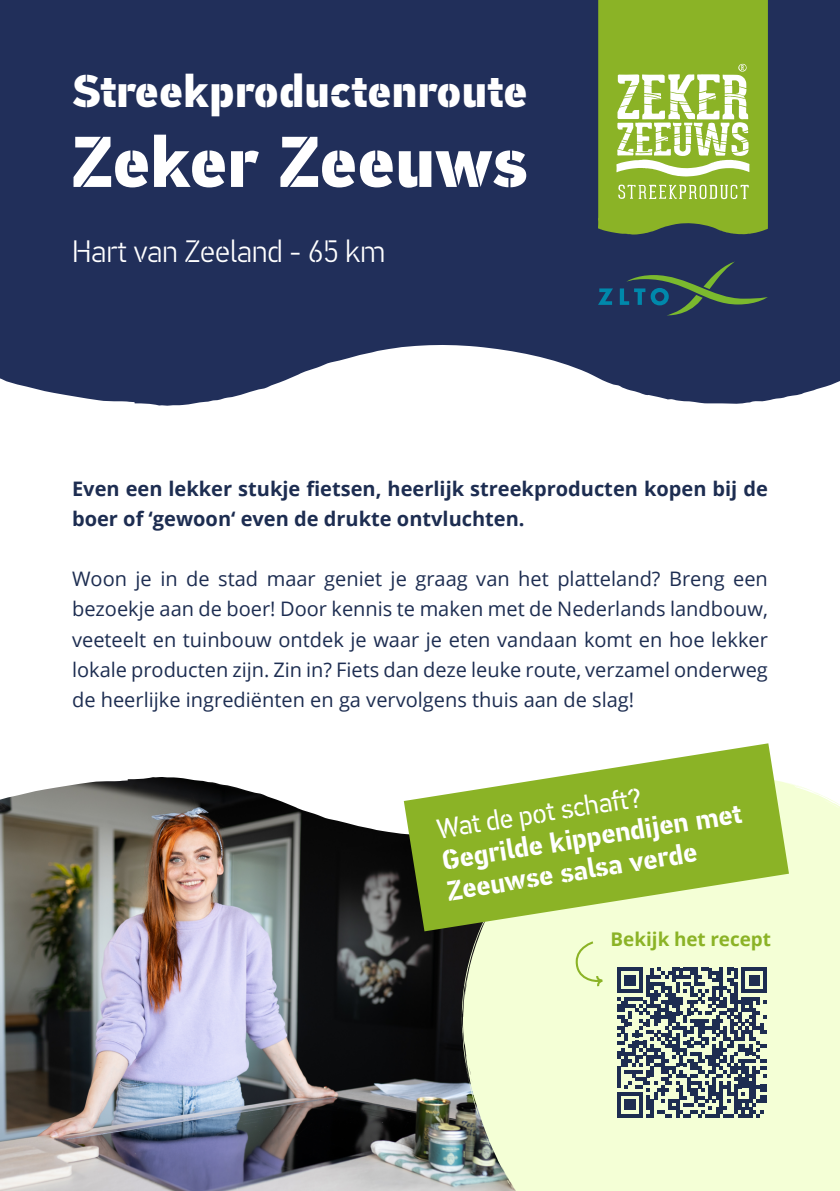
<style>
.page{position:relative;width:840px;height:1191px;background:#fff}
.page>*{position:absolute;margin:0;border:0;box-sizing:border-box;transform-origin:0 0}
.t1{font:900 72px "PF Din Stencil";color:#fff}
.t2{font:900 45.8px "PF Din Stencil";letter-spacing:.005em;color:#fff}
.t3{font:300 31px "PF Din Stencil";color:#fff}
.t4{font:700 27.8px/31.4px "PF Din Stencil";color:#fff}
.t5{font:27.8px "PF Din Stencil";color:#fff}
.t6{font:20px/30px "Open Sans";color:#1d2d51;text-align:justify}
.t7{font:700 20px/30px "Open Sans";color:#1d2d51}
.t8{font:700 18.8px "Open Sans";color:#8bb326}
</style>
<div class="page">
<img style="left:0;top:777px;width:462px;height:414px">
<svg style="left:0;top:0;width:839px;height:406px;background:#303d65"></svg>
<div style="left:462px;top:783px;width:377px;height:408px;background:#f4ffd6"></div>
<svg style="left:461px;top:931px;width:76px;height:225px;background:#d7e0be"></svg>
<svg style="left:500px;top:1168px;width:21px;height:23px"></svg>
<svg style="left:597px;top:288px;width:15px;height:17px"></svg>
<svg style="left:619px;top:261px;width:148px;height:54px;background:#2b4557"></svg>
<svg style="left:616px;top:967px;width:150px;height:150px;background:#828f8f"></svg>
<svg style="left:403px;top:743px;width:385px;height:188px;fill:#8bb326"></svg>
<svg style="left:597px;top:0;width:170px;height:235px;background:#9bbc4c"></svg>
<svg style="left:574px;top:940px;width:30px;height:48px"></svg>
<h2 class="t2" style="left:72px;top:63px;width:457px">Streekproductenroute</h2>
<h1 class="t1" style="left:72px;top:117px;width:456px">Zeker Zeeuws</h1>
<h3 class="t3" style="left:72px;top:233px;width:314px">Hart van Zeeland - 65 km</h3>
<p class="t7" style="left:72px;top:474px;width:697px">Even een lekker stukje fietsen, heerlijk streekproducten kopen bij de boer of ‘gewoon‘ even de drukte ontvluchten.</p>
<p class="t6" style="left:72px;top:563px;width:697px">Woon je in de stad maar geniet je graag van het platteland? Breng een bezoekje aan de boer! Door kennis te maken met de Nederlands landbouw, veeteelt en tuinbouw ontdek je waar je eten vandaan komt en hoe lekker lokale producten zijn. Zin in? Fiets dan deze leuke route, verzamel onderweg de heerlijke ingrediënten en ga vervolgens thuis aan de slag!</p>
<h3 class="t5" style="left:434px;top:813px;width:208px;rotate:-9deg">Wat de pot schaft?</h3>
<h3 class="t4" style="left:439px;top:845px;width:304px;rotate:-9deg">Gegrilde kippendijen met<br>Zeeuwse salsa verde</h3>
<p class="t8" style="left:610px;top:926px;width:162px">Bekijk het recept</p>
</div>
